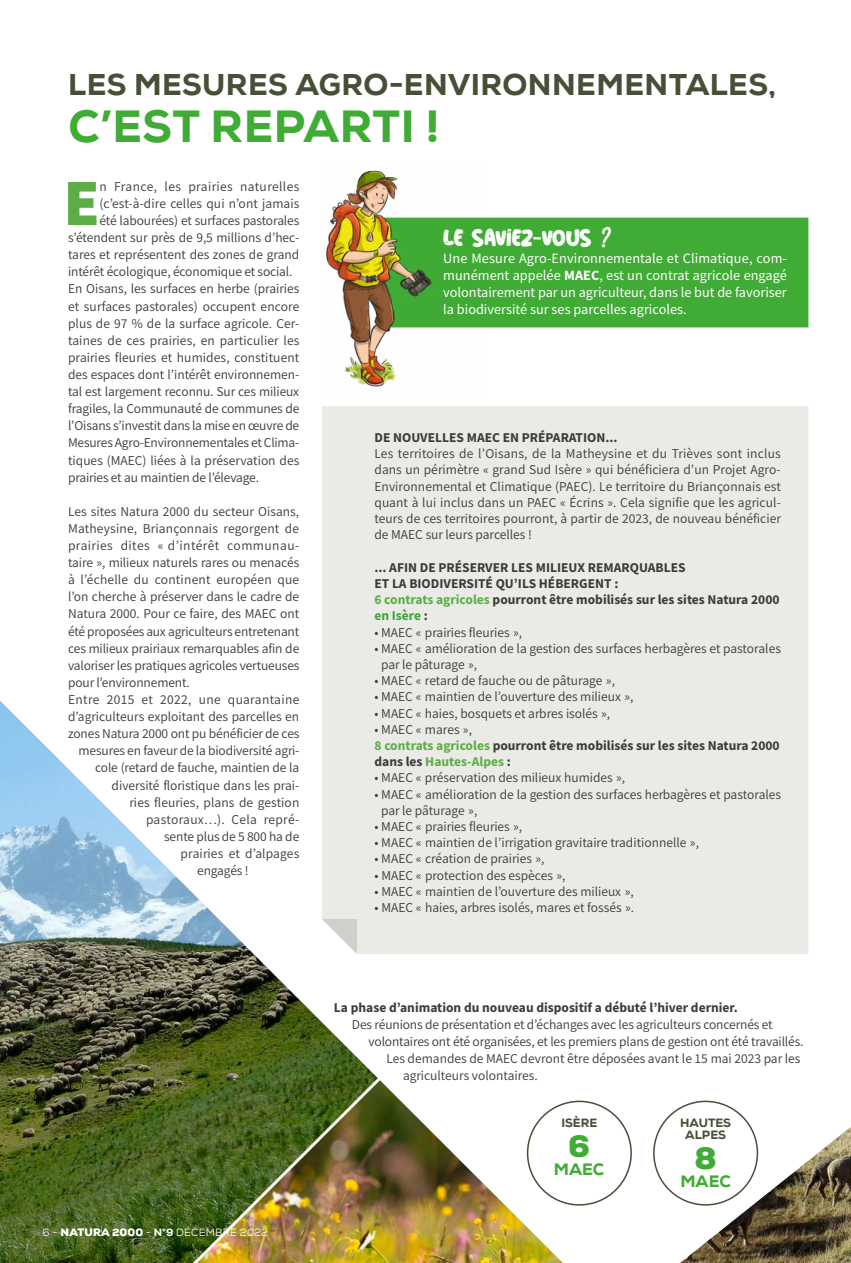
<style>
.page{position:relative;width:851px;height:1263px;background:#fff}
.page>*{position:absolute;margin:0;border:0;box-sizing:border-box;transform-origin:0 0}
.t1{font:900 66.15px "Source Sans Pro";color:#5dad46}
.t2{font:800 45px "Nexa";letter-spacing:.015em;color:#40ab35}
.t3{font:800 30px "Nexa";letter-spacing:.015em;color:#455036}
.t4{font:900 30px "Nexa";color:#40ab35}
.t5{font:27px "Wild Nature";color:#fff}
.t6{font:800 16.5px "Nexa";color:#40ab35}
.t7{font:14.25px/17.1px "Source Sans Pro";color:#fff;text-align:justify}
.t8{font:13.5px/16.2px "Source Sans Variable";letter-spacing:-.005em;color:#3c3c3b}
.t9{font:700 13.5px/16.2px "Source Sans Pro";color:#3c3c3b}
.t10{font:13.5px "Source Sans Variable";letter-spacing:.015em;color:#3c3c3b}
.t11{font:13.5px "Source Sans Variable";letter-spacing:.035em;color:#3c3c3b}
.t12{font:13.5px "Source Sans Variable";letter-spacing:.025em;color:#3c3c3b}
.t13{font:13.5px "Source Sans Variable";letter-spacing:.03em;color:#3c3c3b}
.t14{font:13.5px "Source Sans Variable";letter-spacing:.02em;color:#3c3c3b}
.t15{font:800 12px/12px "Nexa";color:#455036;text-align:center}
.t16{font:10.5px "Nexa";letter-spacing:.015em;color:#fff}
.s1{font-weight:900}
.s2{font-weight:800}
.s3{font-weight:700}
.s4{color:#5dad46}
.s5{color:#3fa535}
</style>
<div class="page">
<img style="left:678px;top:1125px;width:172px;height:138px">
<div style="left:487px;top:218px;width:321px;height:109px;background:#40ab35"></div>
<img style="left:326px;top:170px;width:161px;height:217px">
<img style="left:0;top:700px;width:378px;height:563px">
<div style="left:322px;top:406px;width:486px;height:548px;background:#eaebe7"></div>
<svg style="left:322px;top:919px;width:35px;height:35px"></svg>
<div style="left:653px;top:1101px;width:104px;height:104px;background:#fff;border-radius:50%"></div>
<div style="left:653px;top:1101px;width:105px;height:104px;border:2px solid #455036;border-radius:50%"></div>
<img style="left:197px;top:1080px;width:365px;height:183px">
<h3 class="t3" style="left:68px;top:66px;width:709px">LES MESURES AGRO-ENVIRONNEMENTALES,</h3>
<h2 class="t2" style="left:68px;top:97px;width:372px">C’EST REPARTI !</h2>
<h1 class="t1" style="left:63px;top:157px;width:38px">E</h1>
<p class="t13" style="left:99px;top:178px;width:201px">n France, les prairies naturelles</p>
<p class="t8" style="left:99px;top:195px;width:201px">(c’est-à-dire celles qui n’ont jamais</p>
<p class="t8" style="left:99px;top:213px;width:201px">été labourées) et surfaces pastorales</p>
<p class="t8" style="left:68px;top:230px;width:233px">s’étendent sur près de 9,5 millions d’hec-</p>
<p class="t8" style="left:68px;top:247px;width:233px">tares et représentent des zones de grand</p>
<p class="t8" style="left:68px;top:264px;width:226px">intérêt écologique, économique et social.</p>
<p class="t8" style="left:68px;top:281px;width:233px">En Oisans, les surfaces en herbe (prairies</p>
<p class="t8" style="left:68px;top:298px;width:233px">et surfaces pastorales) occupent encore</p>
<p class="t8" style="left:68px;top:315px;width:233px">plus de 97 % de la surface agricole. Cer-</p>
<p class="t8" style="left:68px;top:332px;width:233px">taines de ces prairies, en particulier les</p>
<p class="t8" style="left:68px;top:349px;width:233px">prairies fleuries et humides, constituent</p>
<p class="t8" style="left:68px;top:366px;width:233px">des espaces dont l’intérêt environnemen-</p>
<p class="t8" style="left:68px;top:384px;width:233px">tal est largement reconnu. Sur ces milieux</p>
<p class="t8" style="left:68px;top:401px;width:233px">fragiles, la Communauté de communes de</p>
<p class="t8" style="left:68px;top:418px;width:233px">l’Oisans s’investit dans la mise en œuvre de</p>
<p class="t8" style="left:68px;top:435px;width:233px">Mesures Agro-Environnementales et Clima-</p>
<p class="t8" style="left:68px;top:452px;width:233px">tiques (MAEC) liées à la préservation des</p>
<p class="t8" style="left:68px;top:469px;width:192px">prairies et au maintien de l’élevage.</p>
<p class="t8" style="left:68px;top:503px;width:232px">Les sites Natura 2000 du secteur Oisans,</p>
<p class="t10" style="left:68px;top:520px;width:233px">Matheysine, Briançonnais regorgent de</p>
<p class="t11" style="left:68px;top:537px;width:233px">prairies dites « d’intérêt communau-</p>
<p class="t8" style="left:68px;top:555px;width:233px">taire », milieux naturels rares ou menacés</p>
<p class="t10" style="left:68px;top:572px;width:233px">à l’échelle du continent européen que</p>
<p class="t8" style="left:68px;top:589px;width:232px">l’on cherche à préserver dans le cadre de</p>
<p class="t8" style="left:68px;top:606px;width:233px">Natura 2000. Pour ce faire, des MAEC ont</p>
<p class="t8" style="left:68px;top:623px;width:233px">été proposées aux agriculteurs entretenant</p>
<p class="t8" style="left:68px;top:640px;width:233px">ces milieux prairiaux remarquables afin de</p>
<p class="t8" style="left:68px;top:657px;width:233px">valoriser les pratiques agricoles vertueuses</p>
<p class="t8" style="left:68px;top:674px;width:123px">pour l’environnement.</p>
<p class="t12" style="left:68px;top:691px;width:233px">Entre 2015 et 2022, une quarantaine</p>
<p class="t8" style="left:68px;top:709px;width:233px">d’agriculteurs exploitant des parcelles en</p>
<p class="t8" style="left:68px;top:726px;width:233px">zones Natura 2000 ont pu bénéficier de ces</p>
<p class="t8" style="left:79px;top:743px;width:222px">mesures en faveur de la biodiversité agri-</p>
<p class="t8" style="left:95px;top:760px;width:206px">cole (retard de fauche, maintien de la</p>
<p class="t8" style="left:112px;top:777px;width:189px">diversité floristique dans les prai-</p>
<p class="t8" style="left:130px;top:794px;width:171px">ries fleuries, plans de gestion</p>
<p class="t14" style="left:146px;top:811px;width:155px">pastoraux…). Cela repré-</p>
<p class="t8" style="left:164px;top:828px;width:137px">sente plus de 5 800 ha de</p>
<p class="t8" style="left:181px;top:845px;width:120px">prairies et d’alpages</p>
<p class="t8" style="left:197px;top:862px;width:53px">engagés !</p>
<p class="t16" style="left:43px;top:1226px;width:227px">6 - <span class="s1">NATURA 2000</span> - <span class="s2">N°9</span> DÉCEMBRE 2022</p>
<h3 class="t5" style="left:443px;top:226px;width:171px">LE SAVIEZ-VOUS ?</h3>
<p class="t7" style="left:443px;top:250px;width:345px">Une Mesure Agro-Environnementale et Climatique, com&shy;munément appelée <span class="s3">MAEC</span>, est un contrat agricole engagé volontairement par un agriculteur, dans le but de favoriser la biodiversité sur ses parcelles agricoles.</p>
<p class="t9" style="left:374px;top:429px;width:244px">DE NOUVELLES MAEC EN PRÉPARATION...</p>
<p class="t8" style="left:374px;top:446px;width:408px;text-align:justify">Les territoires de l’Oisans, de la Matheysine et du Trièves sont inclus dans un périmètre « grand Sud Isère » qui bénéficiera d’un Projet Agro-Environnemental et Climatique (PAEC). Le territoire du Briançonnais est quant à lui inclus dans un PAEC « Écrins ». Cela signifie que les agricul&shy;teurs de ces territoires pourront, à partir de 2023, de nouveau bénéficier de MAEC sur leurs parcelles !</p>
<p class="t9" style="left:374px;top:559px;width:406px">... AFIN DE PRÉSERVER LES MILIEUX REMARQUABLES<br>ET LA BIODIVERSITÉ QU’ILS HÉBERGENT :<br><span class="s4">6 contrats agricoles</span> pourront être mobilisés sur les sites Natura 2000 <span class="s5">en Isère</span> :</p>
<p class="t8" style="left:374px;top:624px;width:149px">• MAEC « prairies fleuries »,</p>
<p class="t8" style="left:381px;top:640px;width:401px;text-indent:-7px">• MAEC « amélioration de la gestion des surfaces herbagères et pastorales par le pâturage »,</p>
<p class="t8" style="left:374px;top:673px;width:242px">• MAEC « retard de fauche ou de pâturage »,</p>
<p class="t8" style="left:374px;top:689px;width:260px">• MAEC « maintien de l’ouverture des milieux »,</p>
<p class="t8" style="left:374px;top:705px;width:237px">• MAEC « haies, bosquets et arbres isolés »,</p>
<p class="t8" style="left:374px;top:721px;width:99px">• MAEC « mares »,</p>
<p class="t9" style="left:374px;top:737px;width:406px"><span class="s4">8 contrats agricoles</span> pourront être mobilisés sur les sites Natura 2000 dans les <span class="s4">Hautes-Alpes</span> :</p>
<p class="t8" style="left:374px;top:770px;width:252px">• MAEC « préservation des milieux humides »,</p>
<p class="t8" style="left:381px;top:786px;width:401px;text-indent:-7px">• MAEC « amélioration de la gestion des surfaces herbagères et pastorales par le pâturage »,</p>
<p class="t8" style="left:374px;top:818px;width:149px">• MAEC « prairies fleuries »,</p>
<p class="t8" style="left:374px;top:835px;width:326px">• MAEC « maintien de l’irrigation gravitaire traditionnelle »,</p>
<p class="t8" style="left:374px;top:851px;width:171px">• MAEC « création de prairies »,</p>
<p class="t8" style="left:374px;top:867px;width:192px">• MAEC « protection des espèces »,</p>
<p class="t8" style="left:374px;top:883px;width:260px">• MAEC « maintien de l’ouverture des milieux »,</p>
<p class="t8" style="left:374px;top:899px;width:261px">• MAEC « haies, arbres isolés, mares et fossés ».</p>
<p class="t9" style="left:334px;top:999px;width:405px">La phase d’animation du nouveau dispositif a débuté l’hiver dernier.</p>
<p class="t8" style="left:352px;top:1016px;width:422px">Des réunions de présentation et d’échanges avec les agriculteurs concernés et</p>
<p class="t8" style="left:368px;top:1033px;width:436px">volontaires ont été organisées, et les premiers plans de gestion ont été travaillés.</p>
<p class="t8" style="left:386px;top:1050px;width:415px">Les demandes de MAEC devront être déposées avant le 15 mai 2023 par les</p>
<p class="t8" style="left:403px;top:1068px;width:136px">agriculteurs volontaires.</p>
<p class="t15" style="left:561px;top:1117px;width:38px">ISÈRE</p>
<h3 class="t4" style="left:568px;top:1126px;width:23px">6</h3>
<p class="t6" style="left:553px;top:1158px;width:52px">MAEC</p>
<p class="t15" style="left:680px;top:1117px;width:52px">HAUTES<br>ALPES</p>
<h3 class="t4" style="left:694px;top:1138px;width:24px">8</h3>
<p class="t6" style="left:680px;top:1170px;width:52px">MAEC</p>
</div>
